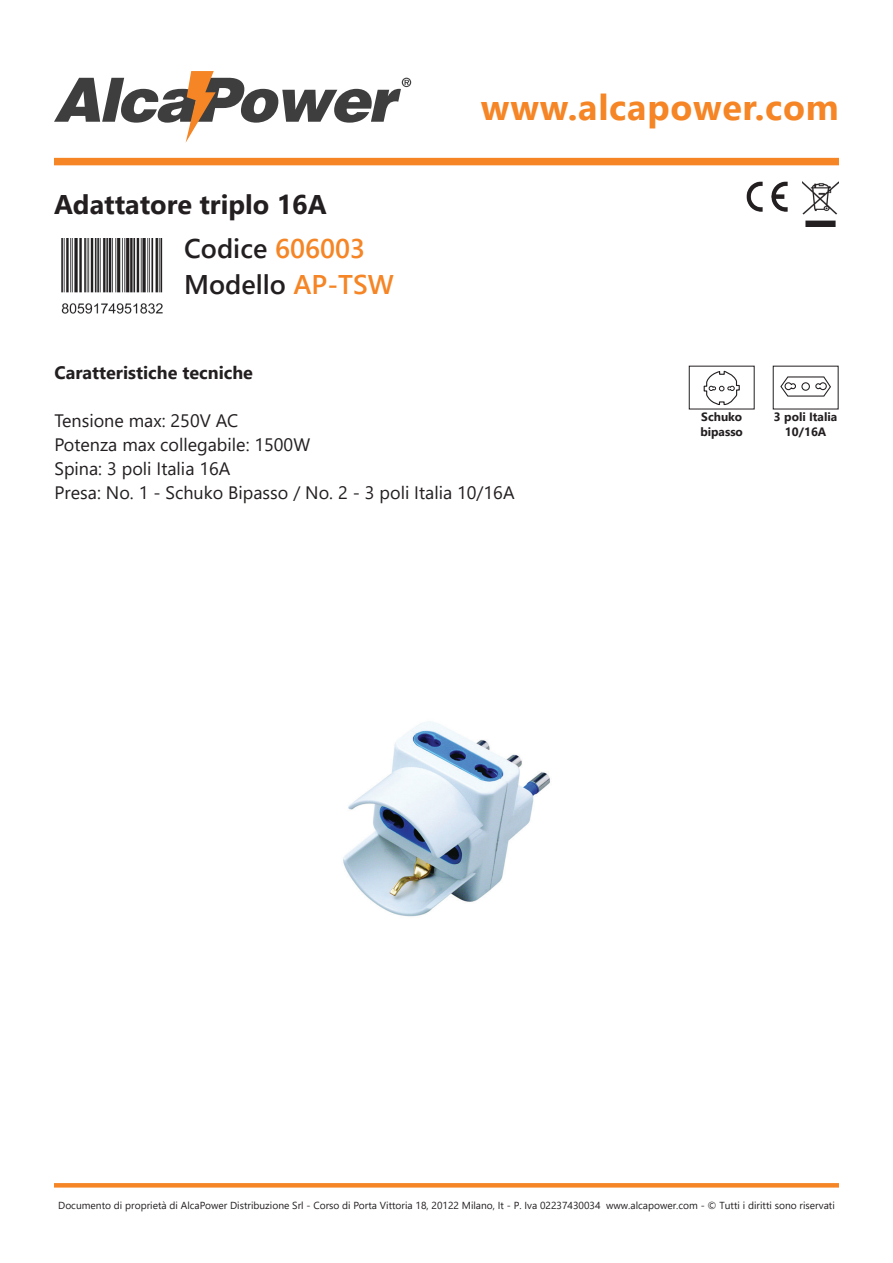
<style>
.page{position:relative;width:893px;height:1263px;background:#fff}
.page>*{position:absolute;margin:0;border:0;box-sizing:border-box;transform-origin:0 0}
.t1{font:700 36px "Segoe UI";letter-spacing:.02em;color:#f58525}
.t2{font:600 27px "Segoe UI";color:#231f20}
.t3{font:700 27px "Segoe UI";color:#231f20}
.t4{font:18px "Segoe UI";color:#231f20}
.t5{font:700 18px "Segoe UI";color:#231f20}
.t6{font:700 12px/14.4px "Segoe UI";color:#231f20}
.t7{font:10.2px "Segoe UI";color:#231f20}
.s1{color:#f58525}
</style>
<div class="page">
<svg style="left:54px;top:71px;width:357px;height:72px"></svg>
<div style="left:54px;top:158px;width:785px;height:7px;background:#f58525"></div>
<svg style="left:54px;top:1183px;width:785px;height:4px;fill:#f58525"></svg>
<img style="left:61px;top:239px;width:102px;height:75px">
<img style="left:746px;top:182px;width:42px;height:29px">
<img style="left:802px;top:182px;width:36px;height:44px">
<img style="left:343px;top:721px;width:207px;height:196px">
<svg style="left:780px;top:376px;width:51px;height:21px"></svg>
<div style="left:801px;top:382px;width:9px;height:9px;border:1px solid #231f20;border-radius:50%"></div>
<svg style="left:703px;top:370px;width:37px;height:36px"></svg>
<p class="t3" style="left:54px;top:179px;width:274px">Adattatore triplo 16A</p>
<p class="t2" style="left:184px;top:223px;width:183px">Codice <span class="s1">606003</span></p>
<p class="t2" style="left:184px;top:259px;width:211px">Modello <span class="s1">AP-TSW</span></p>
<h1 class="t1" style="left:481px;top:73px;width:359px">www.alcapower.com</h1>
<p class="t5" style="left:54px;top:356px;width:200px">Caratteristiche tecniche</p>
<p class="t4" style="left:54px;top:404px;width:185px">Tensione max: 250V AC</p>
<p class="t4" style="left:54px;top:428px;width:257px">Potenza max collegabile: 1500W</p>
<p class="t4" style="left:54px;top:452px;width:177px">Spina: 3 poli Italia 16A</p>
<p class="t4" style="left:54px;top:476px;width:462px">Presa: No. 1 - Schuko Bipasso / No. 2 - 3 poli Italia 10/16A</p>
<p class="t6" style="left:700px;top:409px;width:44px">Schuko bipasso</p>
<p class="t6" style="left:774px;top:409px;width:65px">3 poli Italia</p>
<p class="t6" style="left:785px;top:423px;width:43px">10/16A</p>
<p class="t7" style="left:58px;top:1196px;width:778px">Documento di proprietà di AlcaPower Distribuzione Srl - Corso di Porta Vittoria 18, 20122 Milano, It - P. Iva 02237430034 www.alcapower.com - © Tutti i diritti sono riservati</p>
</div>
